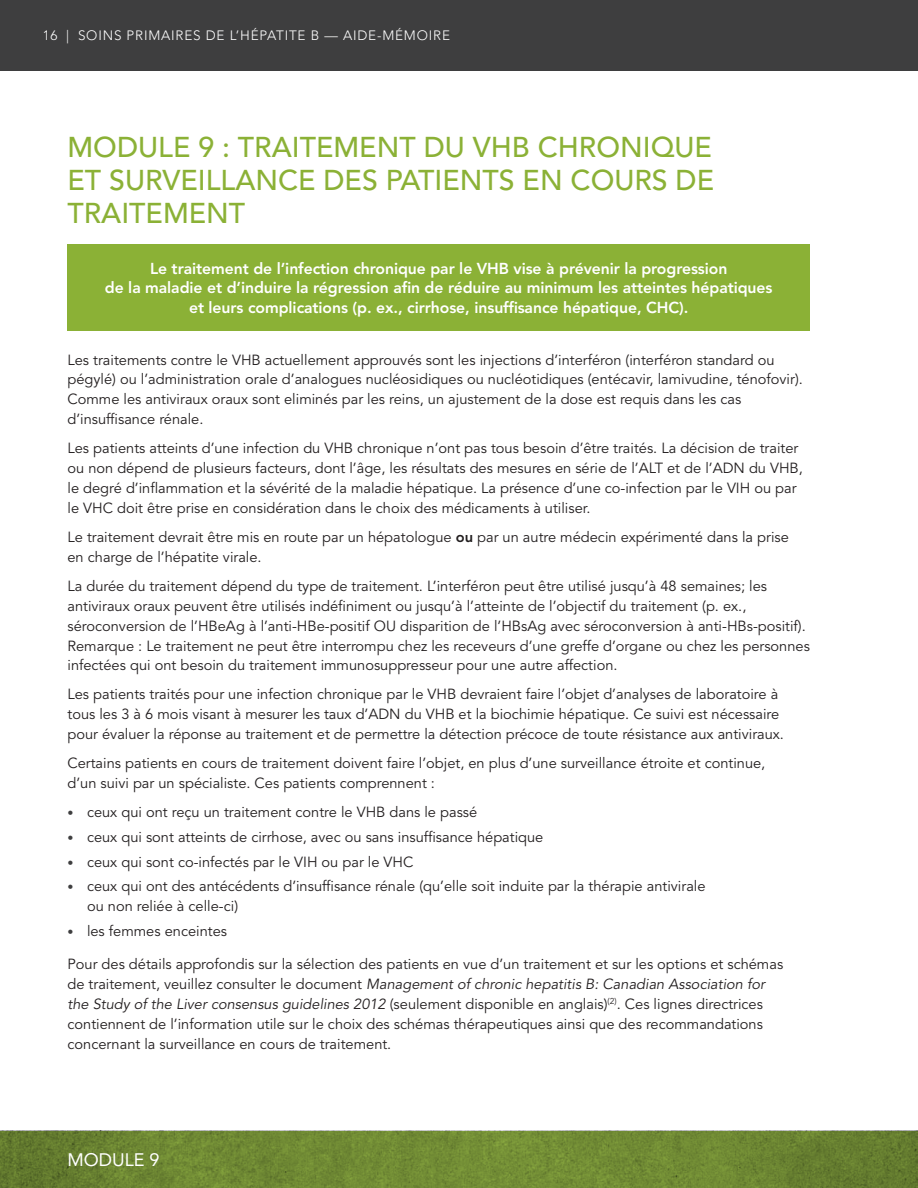
<style>
.page{position:relative;width:918px;height:1188px;background:#fff}
.page>*{position:absolute;margin:0;border:0;box-sizing:border-box;transform-origin:0 0}
.t1{font:500 28.5px/33px "Avenir LT Std";color:#8bb136;text-align:justify}
.t2{font:18px "Avenir LT Std";color:#fff}
.t3{font:800 15.75px/19.5px "Avenir LT Std";letter-spacing:-.005em;color:#fff;text-align:center}
.t4{font:14.7px/20px "Avenir LT Std";color:#231f20}
.t5{font:300 13.5px "Avenir LT Std";letter-spacing:.06em;color:#fff}
.s1{font-weight:800}
.s2{font-size:12px;color:#3e3e3f}
.s3{font-style:italic}
</style>
<div class="page">
<svg style="left:0;top:1131px;width:917px;height:57px;fill:#6e8833"></svg>
<hr style="left:917px;top:1131px;width:1px;height:57px;background:#96b845">
<div style="left:0;top:0;width:918px;height:70px;background:#3e3e3f"></div>
<div style="left:68px;top:244px;width:742px;height:86px;background:#8bb136"></div>
<p class="t5" style="left:43px;top:28px;width:409px">16 | SOINS PRIMAIRES DE L’HÉPATITE B — AIDE-MÉMOIRE</p>
<h1 class="t1" style="left:68px;top:131px;width:648px">MODULE 9 : TRAITEMENT DU VHB CHRONIQUE ET SURVEILLANCE DES PATIENTS EN COURS DE TRAITEMENT</h1>
<p class="t3" style="left:105px;top:259px;width:669px">Le traitement de l’infection chronique par le VHB vise à prévenir la progression<br>de la maladie et d’induire la régression afin de réduire au minimum les atteintes hépatiques et leurs complications (p. ex., cirrhose, insuffisance hépatique, CHC).</p>
<p class="t4" style="left:68px;top:350px;width:737px">Les traitements contre le VHB actuellement approuvés sont les injections d’interféron (interféron standard ou pégylé) ou l’administration orale d’analogues nucléosidiques ou nucléotidiques (entécavir, lamivudine, ténofovir).<br>Comme les antiviraux oraux sont eliminés par les reins, un ajustement de la dose est requis dans les cas d’insuffisance rénale.</p>
<p class="t4" style="left:68px;top:439px;width:737px">Les patients atteints d’une infection du VHB chronique n’ont pas tous besoin d’être traités. La décision de traiter ou non dépend de plusieurs facteurs, dont l’âge, les résultats des mesures en série de l’ALT et de l’ADN du VHB, le degré d’inflammation et la sévérité de la maladie hépatique. La présence d’une co‑infection par le VIH ou par le VHC doit être prise en considération dans le choix des médicaments à utiliser.</p>
<p class="t4" style="left:68px;top:527px;width:723px">Le traitement devrait être mis en route par un hépatologue <span class="s1">ou</span> par un autre médecin expérimenté dans la prise en charge de l’hépatite virale.</p>
<p class="t4" style="left:68px;top:576px;width:744px">La durée du traitement dépend du type de traitement. L’interféron peut être utilisé jusqu’à 48 semaines; les antiviraux oraux peuvent être utilisés indéfiniment ou jusqu’à l’atteinte de l’objectif du traitement (p. ex., séroconversion de l’HBeAg à l’anti-HBe-positif OU disparition de l’HBsAg avec séroconversion à anti‑HBs-positif).<br>Remarque : Le traitement ne peut être interrompu chez les receveurs d’une greffe d’organe ou chez les personnes infectées qui ont besoin du traitement immunosuppresseur pour une autre affection.</p>
<p class="t4" style="left:68px;top:685px;width:718px">Les patients traités pour une infection chronique par le VHB devraient faire l’objet d’analyses de laboratoire à tous les 3 à 6 mois visant à mesurer les taux d’ADN du VHB et la biochimie hépatique. Ce suivi est nécessaire pour évaluer la réponse au traitement et de permettre la détection précoce de toute résistance aux antiviraux.</p>
<p class="t4" style="left:68px;top:754px;width:699px">Certains patients en cours de traitement doivent faire l’objet, en plus d’une surveillance étroite et continue, d’un suivi par un spécialiste. Ces patients comprennent :</p>
<p class="t4" style="left:68px;top:803px;width:411px"><span class="s2">•</span> ceux qui ont reçu un traitement contre le VHB dans le passé</p>
<p class="t4" style="left:68px;top:827px;width:477px"><span class="s2">•</span> ceux qui sont atteints de cirrhose, avec ou sans insuffisance hépatique</p>
<p class="t4" style="left:68px;top:852px;width:347px"><span class="s2">•</span> ceux qui sont co‑infectés par le VIH ou par le VHC</p>
<p class="t4" style="left:87px;top:877px;width:620px;text-indent:-20px"><span class="s2">•</span> ceux qui ont des antécédents d’insuffisance rénale (qu’elle soit induite par la thérapie antivirale ou non reliée à celle-ci)</p>
<p class="t4" style="left:68px;top:921px;width:161px"><span class="s2">•</span> les femmes enceintes</p>
<p class="t4" style="left:67px;top:955px;width:717px">Pour des détails approfondis sur la sélection des patients en vue d’un traitement et sur les options et schémas de traitement, veuillez consulter le document <span class="s3">Management of chronic hepatitis B: Canadian Association for the Study of the Liver consensus guidelines 2012</span> (seulement disponible en anglais)<sup>(2)</sup>. Ces lignes directrices contiennent de l’information utile sur le choix des schémas thérapeutiques ainsi que des recommandations concernant la surveillance en cours de traitement.</p>
<p class="t2" style="left:68px;top:1149px;width:94px">MODULE 9</p>
</div>
